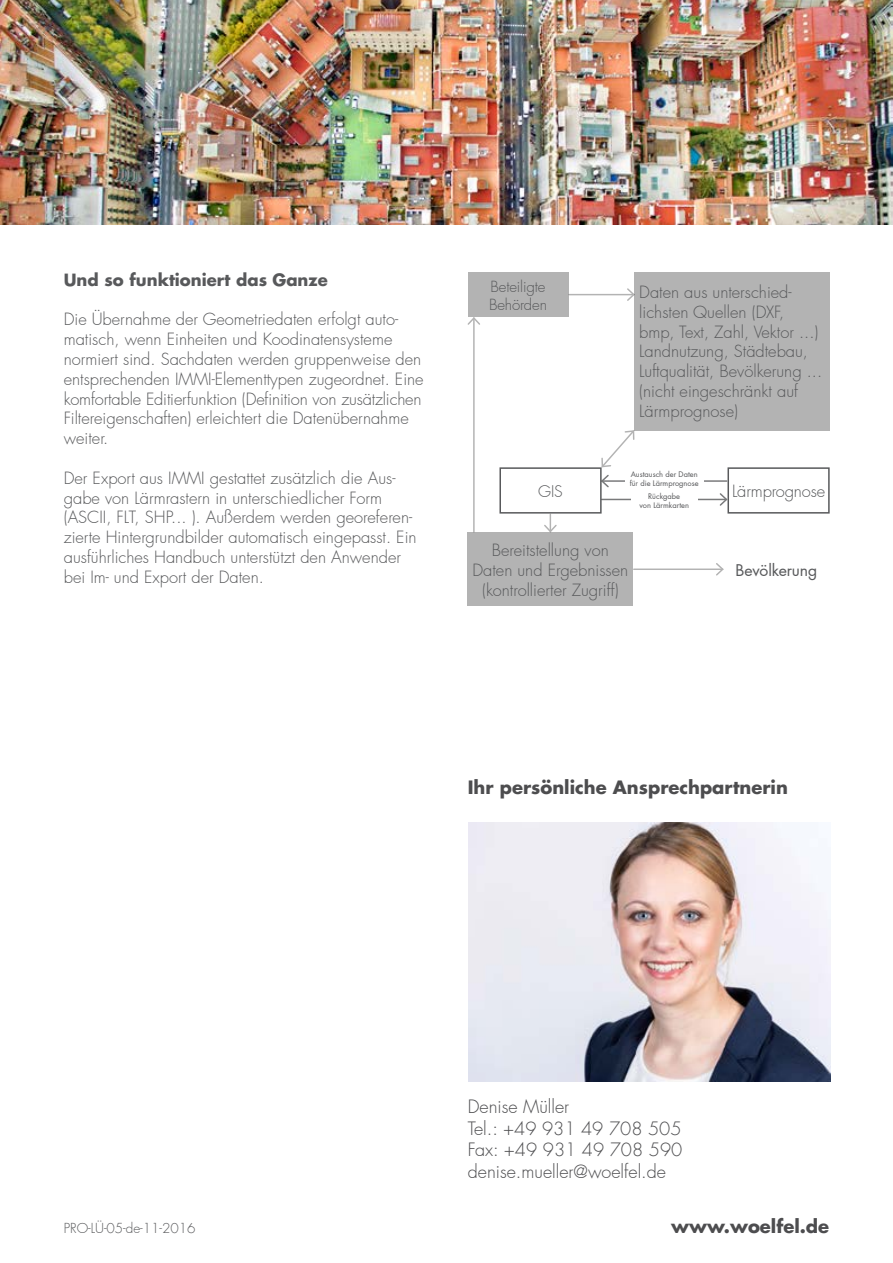
<style>
.page{position:relative;width:893px;height:1263px;background:#fff}
.page>*{position:absolute;margin:0;border:0;box-sizing:border-box;transform-origin:0 0}
.t1{font:300 18px/21.6px "Futura LT Pro";color:#4d4d4f}
.t2{font:700 18px "Futura LT Pro";color:#4d4d4f}
.t3{font:300 16.5px/19.8px "Futura LT Pro";color:#58595b}
.t4{font:700 16.5px "Futura LT Pro";color:#58595b}
.t5{font:15.75px "Futura LT Pro";letter-spacing:-.01em;color:#58595b}
.t6{font:300 15.75px "Futura LT Pro";color:#58595b}
.t7{font:300 15px/18px "Futura LT Pro";letter-spacing:-.01em;color:#58595b}
.t8{font:300 13.5px "Futura LT Pro";color:#58595b}
.t9{font:7.5px/9px "Futura LT Pro";color:#58595b}
</style>
<div class="page">
<img style="left:0;top:0;width:893px;height:224px">
<div style="left:468px;top:272px;width:100px;height:45px;background:#b3b3b3"></div>
<div style="left:468px;top:532px;width:165px;height:74px;background:#b3b3b3"></div>
<div style="left:634px;top:272px;width:195px;height:158px;background:#b3b3b3"></div>
<div style="left:499px;top:467px;width:103px;height:47px;border:2px solid #58595b"></div>
<div style="left:727px;top:467px;width:103px;height:47px;border:2px solid #58595b"></div>
<hr style="left:602px;top:499px;width:124px;height:1px;background:#58595b">
<svg style="left:718px;top:492px;width:11px;height:15px"></svg>
<div style="left:631px;top:493px;width:67px;height:17px;background:#fff"></div>
<hr style="left:602px;top:480px;width:125px;height:2px;background:#58595b">
<div style="left:625px;top:471px;width:78px;height:16px;background:#fff"></div>
<svg style="left:600px;top:430px;width:36px;height:59px"></svg>
<hr style="left:473px;top:318px;width:2px;height:214px;background:#000">
<svg style="left:467px;top:317px;width:13px;height:9px"></svg>
<svg style="left:544px;top:514px;width:13px;height:19px"></svg>
<hr style="left:569px;top:294px;width:65px;height:1px;background:#000">
<svg style="left:626px;top:288px;width:9px;height:13px"></svg>
<hr style="left:634px;top:568px;width:89px;height:2px;background:#000">
<svg style="left:714px;top:563px;width:10px;height:13px"></svg>
<img style="left:469px;top:822px;width:361px;height:259px">
<p class="t4" style="left:64px;top:267px;width:266px">Und so funktioniert das Ganze</p>
<p class="t3" style="left:64px;top:310px;width:361px">Die Übernahme der Geometriedaten erfolgt auto&shy;matisch, wenn Einheiten und Koodinatensysteme normiert sind. Sachdaten werden gruppenweise den entsprechenden IMMI-Elementtypen zugeordnet. Eine komfortable Editierfunktion (Definition von zusätzlichen Filtereigenschaften) erleichtert die Datenübernahme weiter.</p>
<p class="t3" style="left:64px;top:468px;width:354px">Der Export aus IMMI gestattet zusätzlich die Aus&shy;gabe von Lärmrastern in unterschiedlicher Form (ASCII, FLT, SHP... ). Außerdem werden georeferen&shy;zierte Hintergrundbilder automatisch eingepasst. Ein ausführliches Handbuch unterstützt den Anwender bei Im- und Export der Daten.</p>
<p class="t7" style="left:489px;top:277px;width:59px">Beteiligte<br>Behörden</p>
<p class="t3" style="left:639px;top:282px;width:184px">Daten aus unterschied&shy;lichsten Quellen (DXF, bmp, Text, Zahl, Vektor ...)<br>Landnutzung, Städtebau,<br>Luftqualität, Bevölkerung ... (nicht eingeschränkt auf<br>Lärmprognose)</p>
<p class="t9" style="left:630px;top:470px;width:71px">Austausch der Daten für die Lärmprognose</p>
<p class="t6" style="left:538px;top:481px;width:26px">GIS</p>
<p class="t9" style="left:648px;top:492px;width:33px">Rückgabe</p>
<p class="t3" style="left:732px;top:481px;width:95px">Lärmprognose</p>
<p class="t9" style="left:639px;top:501px;width:51px">von Lärmkarten</p>
<p class="t3" style="left:472px;top:540px;width:157px;text-align:center">Bereitstellung von<br>Daten und Ergebnissen (kontrollierter Zugriff)</p>
<p class="t5" style="left:736px;top:559px;width:83px">Bevölkerung</p>
<p class="t2" style="left:468px;top:773px;width:322px">Ihr persönliche Ansprechpartnerin</p>
<p class="t1" style="left:468px;top:1096px;width:216px">Denise Müller<br>Tel.: +49 931 49 708 505<br>Fax: +49 931 49 708 590 denise.mueller@woelfel.de</p>
<p class="t8" style="left:64px;top:1219px;width:133px">PRO-LÜ-05-de-11-2016</p>
<p class="t2" style="left:671px;top:1213px;width:159px">www.woelfel.de</p>
</div>
